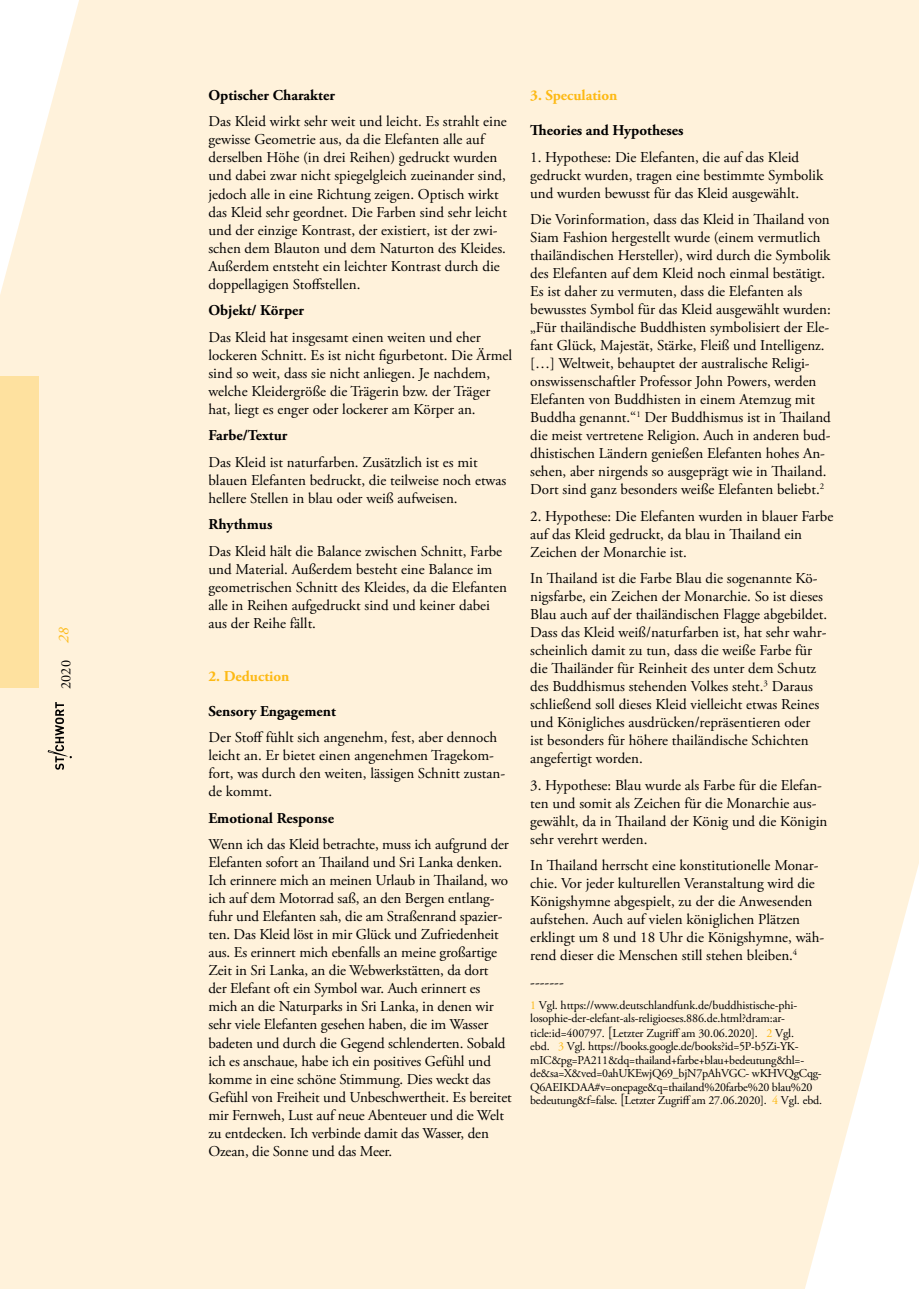
<style>
.page{position:relative;width:919px;height:1289px;background:#fff}
.page>*{position:absolute;margin:0;border:0;box-sizing:border-box;transform-origin:0 0}
.t1{font:15px/18px "Adobe Garamond Pro";color:#000}
.t2{font:700 15px "Adobe Garamond Pro";color:#000}
.t3{font:700 15px "Adobe Garamond Pro";color:#fdb913}
.t4{font:14.25px "Adobe Garamond Pro";color:#000}
.t5{font:12px/13.6px "Adobe Garamond Pro";letter-spacing:-.02em;color:#000}
.s1{font-style:italic;font-size:15px;color:#fdb913}
.s2{color:#fdb913}
.s3{font-size:15px}
</style>
<div class="page">
<div style="left:0;top:0;width:918px;height:1288px;background:#fff2db"></div>
<svg style="left:48px;top:702px;width:24px;height:68px;background:#d2c8b5"></svg>
<div style="left:0;top:377px;width:38px;height:311px;background:#fee19f"></div>
<p class="t4" style="left:57px;top:689px;width:63px;rotate:-90deg">2020 <span class="s1">28</span></p>
<p class="t2" style="left:208px;top:86px;width:128px">Optischer Charakter</p>
<p class="t1" style="left:208px;top:113px;width:300px">Das Kleid wirkt sehr weit und leicht. Es strahlt eine gewisse Geometrie aus, da die Elefanten alle auf derselben Höhe (in drei Reihen) gedruckt wurden und dabei zwar nicht spiegelgleich zueinander sind, jedoch alle in eine Richtung zeigen. Optisch wirkt das Kleid sehr geordnet. Die Farben sind sehr leicht und der einzige Kontrast, der existiert, ist der zwi&shy;schen dem Blauton und dem Naturton des Kleides.<br>Außerdem entsteht ein leichter Kontrast durch die doppellagigen Stoffstellen.</p>
<p class="t2" style="left:208px;top:301px;width:97px">Objekt/ Körper</p>
<p class="t1" style="left:208px;top:328px;width:305px">Das Kleid hat insgesamt einen weiten und eher lockeren Schnitt. Es ist nicht figurbetont. Die Ärmel sind so weit, dass sie nicht anliegen. Je nachdem, welche Kleidergröße die Trägerin bzw. der Träger hat, liegt es enger oder lockerer am Körper an.</p>
<p class="t2" style="left:208px;top:426px;width:80px">Farbe/Textur</p>
<p class="t1" style="left:208px;top:453px;width:299px">Das Kleid ist naturfarben. Zusätzlich ist es mit blauen Elefanten bedruckt, die teilweise noch etwas hellere Stellen in blau oder weiß aufweisen.</p>
<p class="t2" style="left:208px;top:515px;width:65px">Rhythmus</p>
<p class="t1" style="left:208px;top:542px;width:300px">Das Kleid hält die Balance zwischen Schnitt, Farbe und Material. Außerdem besteht eine Balance im geometrischen Schnitt des Kleides, da die Elefanten alle in Reihen aufgedruckt sind und keiner dabei aus der Reihe fällt.</p>
<p class="t3" style="left:208px;top:667px;width:82px">2. Deduction</p>
<p class="t2" style="left:208px;top:702px;width:129px">Sensory Engagement</p>
<p class="t1" style="left:208px;top:729px;width:298px">Der Stoff fühlt sich angenehm, fest, aber dennoch leicht an. Er bietet einen angenehmen Tragekom&shy;fort, was durch den weiten, lässigen Schnitt zustan&shy;de kommt.</p>
<p class="t2" style="left:208px;top:809px;width:127px">Emotional Response</p>
<p class="t1" style="left:208px;top:836px;width:305px">Wenn ich das Kleid betrachte, muss ich aufgrund der Elefanten sofort an Thailand und Sri Lanka denken.<br>Ich erinnere mich an meinen Urlaub in Thailand, wo ich auf dem Motorrad saß, an den Bergen entlang&shy;fuhr und Elefanten sah, die am Straßenrand spazier&shy;ten. Das Kleid löst in mir Glück und Zufriedenheit aus. Es erinnert mich ebenfalls an meine großartige Zeit in Sri Lanka, an die Webwerkstätten, da dort<br>der Elefant oft ein Symbol war. Auch erinnert es mich an die Naturparks in Sri Lanka, in denen wir sehr viele Elefanten gesehen haben, die im Wasser badeten und durch die Gegend schlenderten. Sobald ich es anschaue, habe ich ein positives Gefühl und komme in eine schöne Stimmung. Dies weckt das Gefühl von Freiheit und Unbeschwertheit. Es bereitet mir Fernweh, Lust auf neue Abenteuer und die Welt zu entdecken. Ich verbinde damit das Wasser, den Ozean, die Sonne und das Meer.</p>
<p class="t3" style="left:530px;top:86px;width:89px">3. Speculation</p>
<p class="t2" style="left:530px;top:121px;width:155px">Theories and Hypotheses</p>
<p class="t1" style="left:530px;top:148px;width:294px">1. Hypothese: Die Elefanten, die auf das Kleid gedruckt wurden, tragen eine bestimmte Symbolik und wurden bewusst für das Kleid ausgewählt.</p>
<p class="t1" style="left:530px;top:211px;width:302px">Die Vorinformation, dass das Kleid in Thailand von Siam Fashion hergestellt wurde (einem vermutlich thailändischen Hersteller), wird durch die Symbolik des Elefanten auf dem Kleid noch einmal bestätigt.<br>Es ist daher zu vermuten, dass die Elefanten als bewusstes Symbol für das Kleid ausgewählt wurden: „Für thailändische Buddhisten symbolisiert der Ele&shy;fant Glück, Majestät, Stärke, Fleiß und Intelligenz. […] Weltweit, behauptet der australische Religi&shy;onswissenschaftler Professor John Powers, werden Elefanten von Buddhisten in einem Atemzug mit Buddha genannt.“<sup>1</sup> Der Buddhismus ist in Thailand die meist vertretene Religion. Auch in anderen bud&shy;dhistischen Ländern genießen Elefanten hohes An&shy;sehen, aber nirgends so ausgeprägt wie in Thailand.<br>Dort sind ganz besonders weiße Elefanten beliebt.<sup>2</sup></p>
<p class="t1" style="left:530px;top:507px;width:304px">2. Hypothese: Die Elefanten wurden in blauer Farbe auf das Kleid gedruckt, da blau in Thailand ein<br>Zeichen der Monarchie ist.</p>
<p class="t1" style="left:530px;top:570px;width:298px">In Thailand ist die Farbe Blau die sogenannte Kö&shy;nigsfarbe, ein Zeichen der Monarchie. So ist dieses Blau auch auf der thailändischen Flagge abgebildet.<br>Dass das Kleid weiß/naturfarben ist, hat sehr wahr&shy;scheinlich damit zu tun, dass die weiße Farbe für die Thailänder für Reinheit des unter dem Schutz des Buddhismus stehenden Volkes steht.<sup>3</sup> Daraus schließend soll dieses Kleid vielleicht etwas Reines und Königliches ausdrücken/repräsentieren oder ist besonders für höhere thailändische Schichten angefertigt worden.</p>
<p class="t1" style="left:530px;top:776px;width:299px">3. Hypothese: Blau wurde als Farbe für die Elefan&shy;ten und somit als Zeichen für die Monarchie aus&shy;gewählt, da in Thailand der König und die Königin sehr verehrt werden.</p>
<p class="t1" style="left:530px;top:857px;width:295px">In Thailand herrscht eine konstitutionelle Monar&shy;chie. Vor jeder kulturellen Veranstaltung wird die Königshymne abgespielt, zu der die Anwesenden aufstehen. Auch auf vielen königlichen Plätzen erklingt um 8 und 18 Uhr die Königshymne, wäh&shy;rend dieser die Menschen still stehen bleiben.<sup>4</sup></p>
<p class="t1" style="left:530px;top:973px;width:35px">-------</p>
<p class="t5" style="left:530px;top:998px;width:293px"><span class="s2">1</span> Vgl. https://www.deutschlandfunk.de/buddhistische-phi&shy;losophie-der-elefant-als-religioeses.886.de.html?dram:ar&shy;ticle:id=400797. <span class="s3">[</span>Letzter Zugriff am 30.06.2020]. <span class="s2">2</span> Vgl.<br>ebd. <span class="s2">3</span> Vgl. https://books.google.de/books?id=5P-b5Zi-YK&shy;mIC&amp;pg=PA211&amp;dq=thailand+farbe+blau+bedeutung&amp;hl=- de&amp;sa=X&amp;ved=0ahUKEwjQ69_bjN7pAhVGC- wKHVQgCqg-Q6AEIKDAA#v=onepage&amp;q=thailand%20farbe%20 blau%20 bedeutung&amp;f=false. <span class="s3">[</span>Letzter Zugriff am 27.06.2020]. <span class="s2">4</span> Vgl. ebd.</p>
</div>
